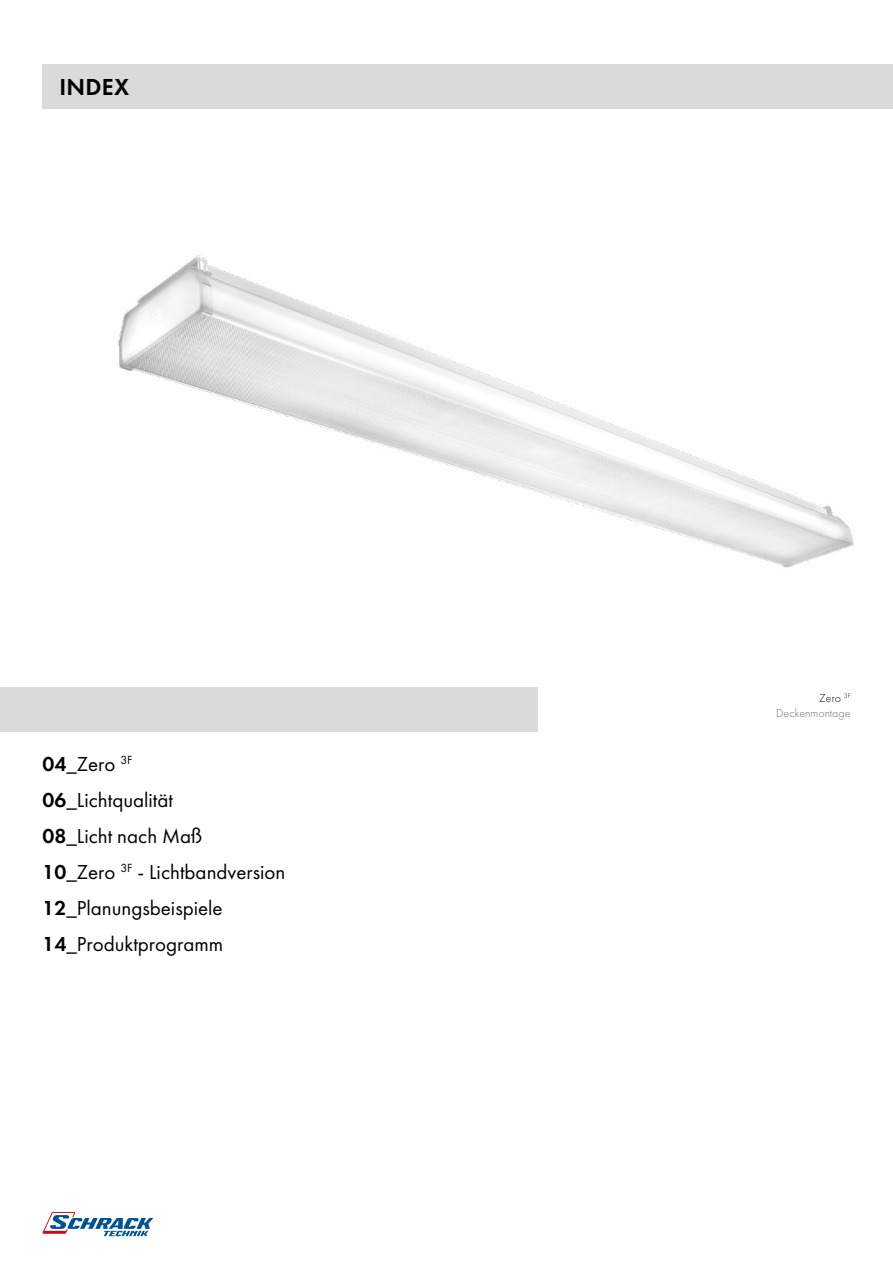
<style>
.page{position:relative;width:893px;height:1263px;background:#fff}
.page>*{position:absolute;margin:0;border:0;box-sizing:border-box;transform-origin:0 0}
.t1{font:600 24px "Futura PT";letter-spacing:.01em;color:#000}
.t2{font:21px/36px "Futura PT";color:#000}
.t3{font:300 12px/15px "Futura PT";color:#706f6f;text-align:right}
.s1{font-weight:600}
.s2{color:#000}
</style>
<div class="page">
<img style="left:118px;top:254px;width:736px;height:314px">
<svg style="left:43px;top:1212px;width:110px;height:24px"></svg>
<div style="left:43px;top:64px;width:850px;height:44px;background:#dadada"></div>
<div style="left:0;top:687px;width:538px;height:44px;background:#dadada"></div>
<p class="t1" style="left:60px;top:72px;width:71px">INDEX</p>
<p class="t2" style="left:43px;top:746px;width:244px"><span class="s1">04</span>_Zero <sup>3F<br></sup><span class="s1">06</span>_Lichtqualität<br><span class="s1">08</span>_Licht nach Maß<br><span class="s1">10</span>_Zero <sup>3F</sup> - Lichtbandversion<br><span class="s1">12</span>_Planungsbeispiele<br><span class="s1">14</span>_Produktprogramm</p>
<p class="t3" style="left:776px;top:690px;width:76px"><span class="s2">Zero</span> <sup>3F<br></sup>Deckenmontage</p>
</div>
